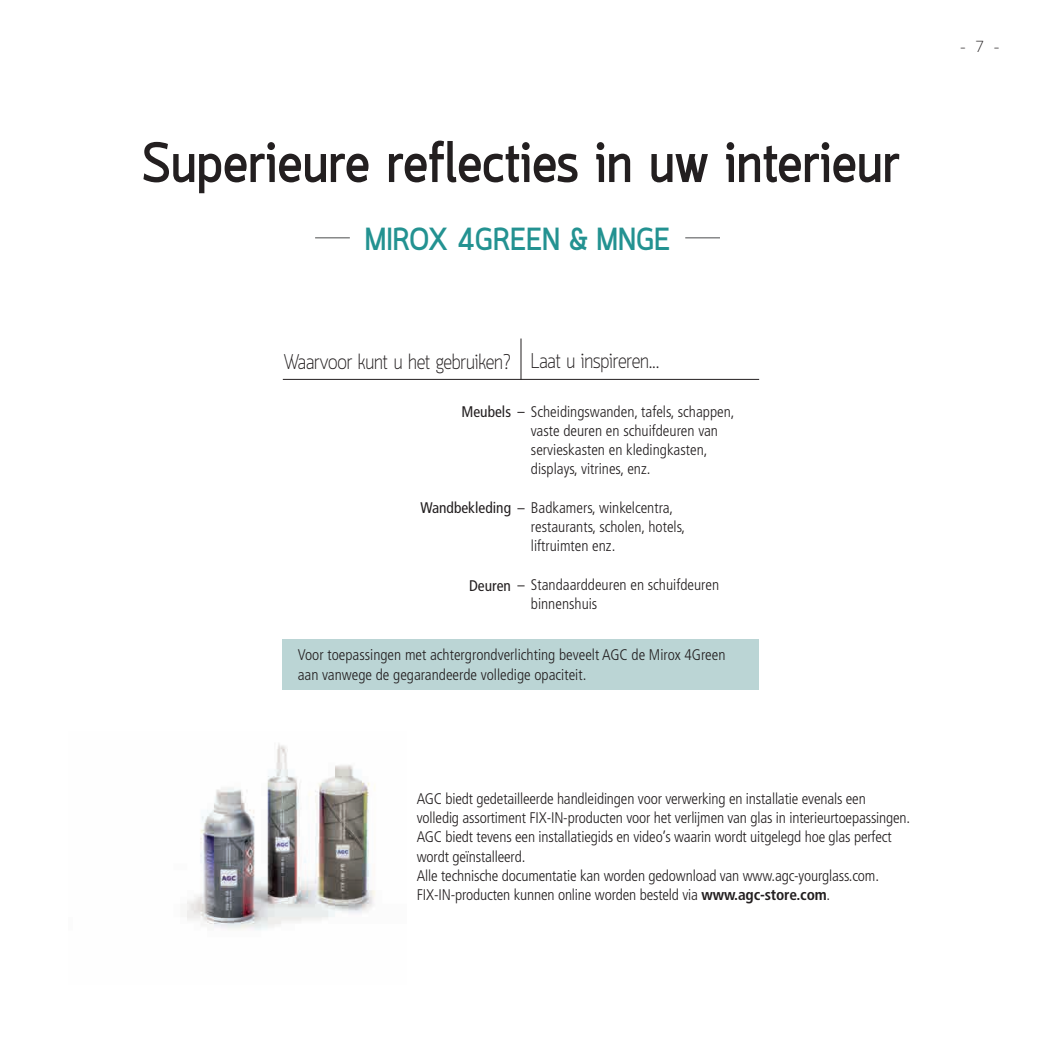
<style>
.page{position:relative;width:1042px;height:1042px;background:#fff}
.page>*{position:absolute;margin:0;border:0;box-sizing:border-box;transform-origin:0 0}
.titre_1_28{font:700 56px "Quark";color:#231f20;scale:.95 1}
.produit{font:700 31.5px "Quark";color:#239291;scale:.95 1}
.titre_2_12{font:300 21px "Quark";letter-spacing:-.01em;color:#231f20;scale:.9 1}
.t1{font:300 15.75px "Quark";color:#231f20}
.t2{font:300 condensed 15.4px/19.2px "Frutiger LT Std";letter-spacing:-.01em;color:#231f20}
.t3{font:condensed 15.4px "Frutiger LT Std";color:#231f20}
.s1{font-weight:700}
</style>
<div class="page">
<img style="left:187px;top:743px;width:189px;height:187px">
<hr style="left:283px;top:379px;width:476px;height:1px;background:#231f20">
<hr style="left:521px;top:338px;width:1px;height:42px;background:#231f20">
<div style="left:283px;top:639px;width:476px;height:50px;background:#bbd5d5"></div>
<hr style="left:315px;top:237px;width:35px;height:1px;background:#4b4c4d">
<hr style="left:685px;top:237px;width:35px;height:1px;background:#4b4c4d">
<p class="titre_1_28" style="left:142px;top:130px;width:800px">Superieure reflecties in uw interieur</p>
<p class="produit" style="left:365px;top:220px;width:323px">MIROX 4GREEN &amp; MNGE</p>
<p class="titre_2_12" style="left:531px;top:348px;width:144px">Laat u inspireren...</p>
<p class="t2" style="left:531px;top:402px;width:205px">Scheidingswanden, tafels, schappen, vaste deuren en schuifdeuren van servieskasten en kledingkasten, displays, vitrines, enz.</p>
<p class="t2" style="left:531px;top:498px;width:156px">Badkamers, winkelcentra, restaurants, scholen, hotels, liftruimten enz.</p>
<p class="t2" style="left:531px;top:575px;width:190px">Standaarddeuren en schuifdeuren binnenshuis</p>
<p class="t2" style="left:298px;top:646px;width:429px">Voor toepassingen met achtergrondverlichting beveelt AGC de Mirox 4Green aan vanwege de gegarandeerde volledige opaciteit.</p>
<p class="titre_2_12" style="left:284px;top:349px;width:254px">Waarvoor kunt u het gebruiken?</p>
<p class="t3" style="left:461px;top:403px;width:51px">Meubels</p>
<p class="t3" style="left:420px;top:499px;width:92px">Wandbekleding</p>
<p class="t3" style="left:469px;top:576px;width:43px">Deuren</p>
<p class="t2" style="left:417px;top:789px;width:495px">AGC biedt gedetailleerde handleidingen voor verwerking en installatie evenals een volledig assortiment FIX-IN-producten voor het verlijmen van glas in interieurtoepassingen.<br>AGC biedt tevens een installatiegids en video’s waarin wordt uitgelegd hoe glas perfect wordt geïnstalleerd.</p>
<p class="t2" style="left:417px;top:866px;width:464px">Alle technische documentatie kan worden gedownload van www.agc-yourglass.com.<br>FIX-IN-producten kunnen online worden besteld via <span class="s1">www.agc-store.com</span>.</p>
<p class="t1" style="left:960px;top:37px;width:40px">– 7 –</p>
</div>
